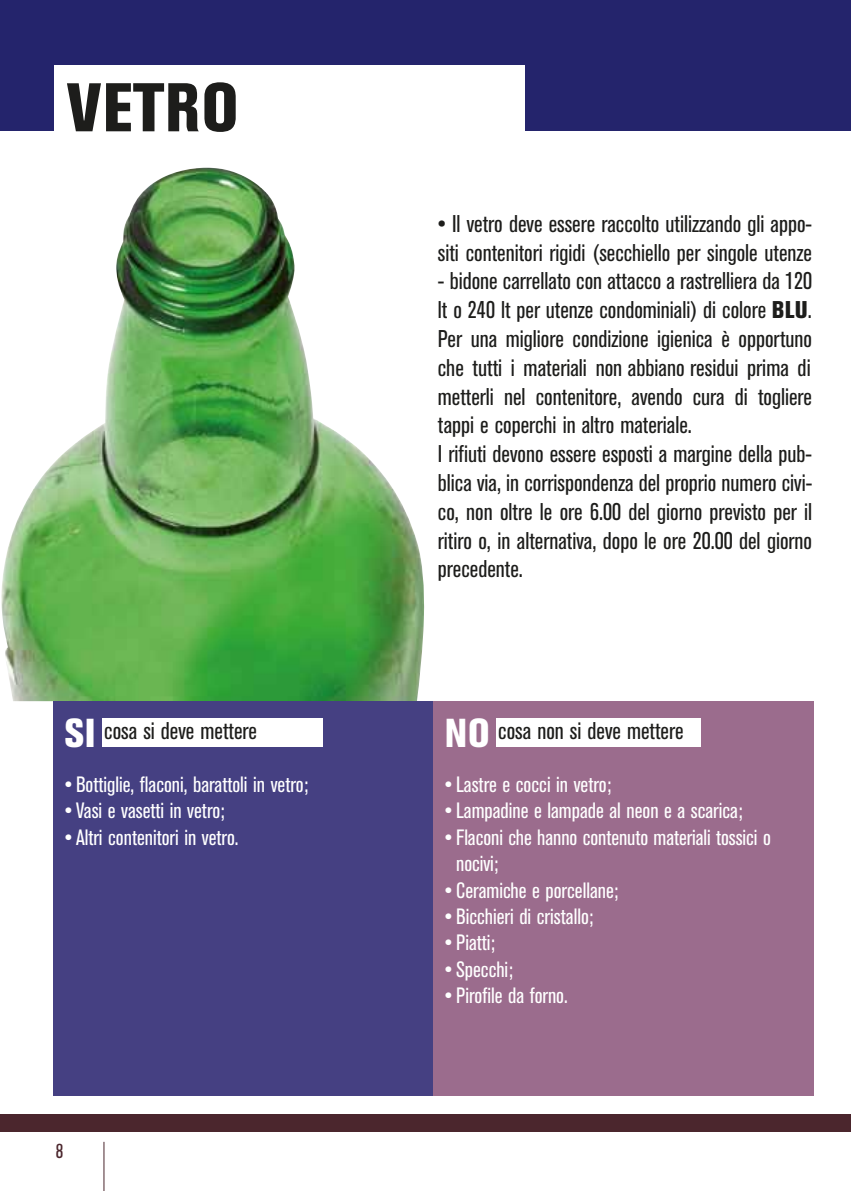
<style>
.page{position:relative;width:851px;height:1191px;background:#fff}
.page>*{position:absolute;margin:0;border:0;box-sizing:border-box;transform-origin:0 0}
.t1{font:800 condensed 68px "Akzidenz Grotesk BE";letter-spacing:.01em;color:#1d1d1b}
.t2{font:condensed 24px/28.8px "Akzidenz Grotesk BE";color:#1d1d1b}
.t3{font:condensed 22px/26.4px "Akzidenz Grotesk BE";color:#fff}
.t4{font:condensed 20px "Akzidenz Grotesk BE";color:#4b262d}
.s1{font-weight:800;font-size:40px;color:#fff}
.s2{font-weight:800}
</style>
<div class="page">
<img style="left:1px;top:168px;width:423px;height:533px">
<div style="left:0;top:1114px;width:850px;height:18px;background:#4b262d"></div>
<div style="left:54px;top:701px;width:380px;height:394px;background:#454082"></div>
<div style="left:434px;top:701px;width:379px;height:394px;background:#9b6c8d"></div>
<div style="left:496px;top:718px;width:204px;height:28px;background:#fff"></div>
<div style="left:102px;top:718px;width:220px;height:28px;background:#fff"></div>
<div style="left:0;top:0;width:850px;height:130px;background:#24246c"></div>
<div style="left:54px;top:65px;width:470px;height:83px;background:#fff"></div>
<hr style="left:104px;top:1141px;width:1px;height:50px;background:#4b262d">
<h1 class="t1" style="left:67px;top:68px;width:173px">VETRO</h1>
<p class="t2" style="left:65px;top:716px;width:194px"><span class="s1">SI</span> cosa si deve mettere</p>
<p class="t3" style="left:65px;top:771px;width:245px">• Bottiglie, flaconi, barattoli in vetro;</p>
<p class="t3" style="left:65px;top:798px;width:162px">• Vasi e vasetti in vetro;</p>
<p class="t3" style="left:65px;top:824px;width:175px">• Altri contenitori in vetro.</p>
<p class="t4" style="left:56px;top:1140px;width:9px">8</p>
<p class="t2" style="left:438px;top:209px;width:375px">• Il vetro deve essere raccolto utilizzando gli appo&shy;siti contenitori rigidi (secchiello per singole utenze</p>
<p class="t2" style="left:438px;top:267px;width:376px">- bidone carrellato con attacco a rastrelliera da 120 lt o 240 lt per utenze condominiali) di colore <span class="s2">BLU</span>.<br>Per una migliore condizione igienica è opportuno che tutti i materiali non abbiano residui prima di metterli nel contenitore, avendo cura di togliere tappi e coperchi in altro materiale.<br>I rifiuti devono essere esposti a margine della pub&shy;blica via, in corrispondenza del proprio numero civi&shy;co, non oltre le ore 6.00 del giorno previsto per il ritiro o, in alternativa, dopo le ore 20.00 del giorno precedente.</p>
<p class="t2" style="left:445px;top:716px;width:240px"><span class="s1">NO</span> cosa non si deve mettere</p>
<p class="t3" style="left:445px;top:771px;width:168px">• Lastre e cocci in vetro;</p>
<p class="t3" style="left:445px;top:798px;width:299px">• Lampadine e lampade al neon e a scarica;</p>
<p class="t3" style="left:456px;top:824px;width:316px;text-indent:-11px">• Flaconi che hanno contenuto materiali tossici o nocivi;</p>
<p class="t3" style="left:445px;top:877px;width:175px">• Ceramiche e porcellane;</p>
<p class="t3" style="left:445px;top:903px;width:150px">• Bicchieri di cristallo;</p>
<p class="t3" style="left:445px;top:930px;width:52px">• Piatti;</p>
<p class="t3" style="left:445px;top:956px;width:69px">• Specchi;</p>
<p class="t3" style="left:445px;top:982px;width:124px">• Pirofile da forno.</p>
</div>
